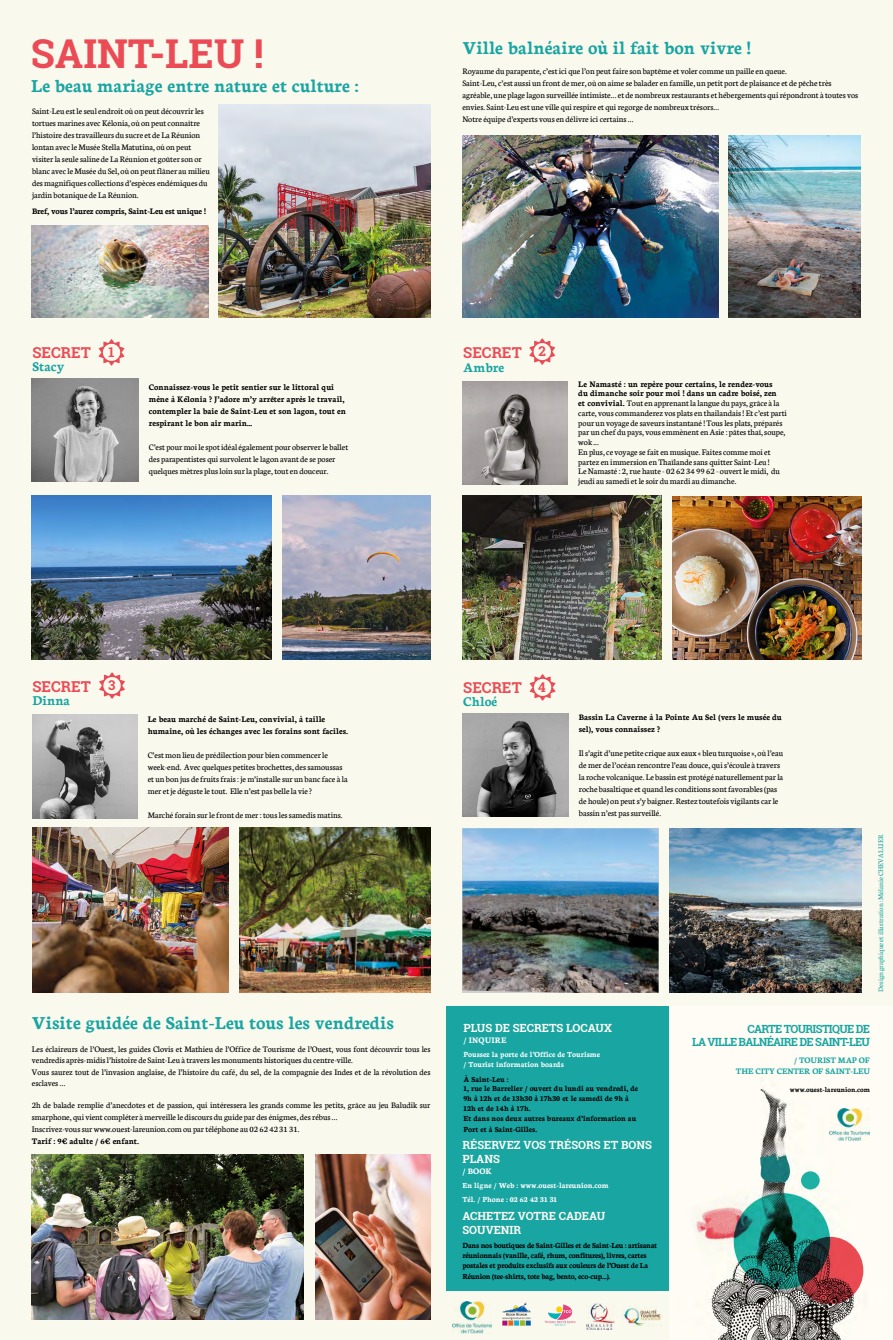
<style>
.page{position:relative;width:893px;height:1340px;background:#fff}
.page>*{position:absolute;margin:0;border:0;box-sizing:border-box;transform-origin:0 0}
.t1{font:700 39.75px "Roboto Slab";color:#eb4b55}
.t2{font:700 19.5px "Neuton";color:#19a5a2}
.t3{font:700 15px "Roboto Slab";color:#eb4b55}
.t4{font:700 14.25px "Neuton";color:#19a5a2}
.t5{font:700 13.5px "Roboto Slab";color:#eb4b55}
.t6{font:700 11.25px/13.5px "Roboto Slab";color:#fdfcf4}
.t7{font:700 11.25px/13.5px "Roboto Slab";letter-spacing:-.06em;color:#19a5a2;text-align:right}
.t8{font:9px/12px "Neuton";color:#000}
.t9{font:700 9px/12px "Neuton";color:#000}
.t10{font:700 9px "Neuton";letter-spacing:-.02em;color:#000}
.t11{font:700 9px/10.8px "Neuton";letter-spacing:-.02em;color:#19a5a2;text-align:right}
.t12{font:700 9px "Neuton";color:#fff}
.t13{font:700 8.25px/9.9px "Neuton";letter-spacing:-.03em;color:#000}
.t14{font:700 8.25px/9.9px "Neuton";color:#000}
.t15{font:700 8.25px/14.4px "Neuton";color:#fff}
.t16{font:7.5px "Neuton";color:#19a5a2}
.t17{font:700 7.5px "Neuton";color:#000}
.s1{font-weight:700}
</style>
<div class="page">
<div style="left:0;top:0;width:893px;height:1339px;background:#faf9ee"></div>
<img style="left:219px;top:105px;width:212px;height:212px">
<img style="left:729px;top:135px;width:132px;height:182px">
<img style="left:462px;top:135px;width:256px;height:182px">
<img style="left:672px;top:496px;width:189px;height:163px">
<img style="left:462px;top:495px;width:199px;height:164px">
<img style="left:462px;top:713px;width:107px;height:103px">
<img style="left:462px;top:381px;width:106px;height:103px">
<img style="left:462px;top:828px;width:197px;height:164px">
<img style="left:670px;top:828px;width:191px;height:164px">
<svg style="left:530px;top:674px;width:25px;height:26px"></svg>
<svg style="left:529px;top:338px;width:26px;height:27px"></svg>
<img style="left:32px;top:714px;width:106px;height:104px">
<svg style="left:99px;top:672px;width:26px;height:26px"></svg>
<div style="left:446px;top:1006px;width:224px;height:285px;background:#19a5a2"></div>
<img style="left:669px;top:1006px;width:195px;height:333px">
<img style="left:829px;top:1108px;width:41px;height:32px">
<img style="left:453px;top:1301px;width:39px;height:32px">
<img style="left:623px;top:1306px;width:39px;height:20px">
<svg style="left:545px;top:1304px;width:31px;height:22px"></svg>
<img style="left:503px;top:1302px;width:27px;height:23px">
<img style="left:586px;top:1303px;width:28px;height:25px">
<img style="left:32px;top:225px;width:176px;height:92px">
<img style="left:315px;top:1154px;width:116px;height:165px">
<svg style="left:797px;top:1236px;width:66px;height:68px"></svg>
<div style="left:801px;top:1171px;width:19px;height:18px;background:#1eb1a3;border-radius:50%"></div>
<img style="left:687px;top:1189px;width:75px;height:68px">
<img style="left:32px;top:495px;width:240px;height:164px">
<img style="left:32px;top:378px;width:107px;height:103px">
<svg style="left:99px;top:339px;width:25px;height:26px"></svg>
<img style="left:32px;top:828px;width:196px;height:164px">
<img style="left:239px;top:828px;width:192px;height:164px">
<img style="left:32px;top:1154px;width:271px;height:165px">
<img style="left:282px;top:495px;width:149px;height:164px">
<h1 class="t1" style="left:31px;top:26px;width:234px">SAINT-LEU !</h1>
<h2 class="t2" style="left:31px;top:75px;width:329px">Le beau mariage entre nature et culture :</h2>
<p class="t8" style="left:32px;top:105px;width:179px">Saint-Leu est le seul endroit où on peut découvrir les tortues marines avec Kélonia, où on peut connaître l’histoire des travailleurs du sucre et de La Réunion lontan avec le Musée Stella Matutina, où on peut visiter la seule saline de La Réunion et goûter son or blanc avec le Musée du Sel, où on peut flâner au milieu des magnifiques collections d’espèces endémiques du jardin botanique de La Réunion.</p>
<p class="t10" style="left:32px;top:206px;width:175px">Bref, vous l’aurez compris, Saint-Leu est unique !</p>
<h3 class="t3" style="left:32px;top:342px;width:60px">SECRET</h3>
<h3 class="t4" style="left:32px;top:359px;width:33px">Stacy</h3>
<h3 class="t5" style="left:108px;top:343px;width:7px">1</h3>
<p class="t9" style="left:149px;top:381px;width:199px">Connaissez-vous le petit sentier sur le littoral qui mène à Kélonia ? J’adore m’y arrêter après le travail, contempler la baie de Saint-Leu et son lagon, tout en respirant le bon air marin…</p>
<p class="t8" style="left:149px;top:441px;width:201px">C’est pour moi le spot idéal également pour observer le ballet des parapentistes qui survolent le lagon avant de se poser quelques mètres plus loin sur la plage, tout en douceur.</p>
<h2 class="t2" style="left:462px;top:38px;width:290px">Ville balnéaire où il fait bon vivre !</h2>
<p class="t8" style="left:462px;top:65px;width:397px">Royaume du parapente, c’est ici que l’on peut faire son baptême et voler comme un paille en queue.<br>Saint-Leu, c’est aussi un front de mer, où on aime se balader en famille, un petit port de plaisance et de pêche très agréable, une plage lagon surveillée intimiste… et de nombreux restaurants et hébergements qui répondront à toutes vos envies. Saint-Leu est une ville qui respire et qui regorge de nombreux trésors…<br>Notre équipe d’experts vous en délivre ici certains …</p>
<h3 class="t3" style="left:463px;top:342px;width:60px">SECRET</h3>
<h3 class="t4" style="left:463px;top:359px;width:42px">Ambre</h3>
<h3 class="t5" style="left:538px;top:342px;width:9px">2</h3>
<p class="t8" style="left:578px;top:379px;width:210px;line-height:9.8px"><span class="s1">Le Namasté : un repère pour certains, le rendez-vous<br>du dimanche soir pour moi ! dans un cadre boisé, zen<br>et convivial.</span> Tout en apprenant la langue du pays, grâce à la carte, vous commanderez vos plats en thailandais ! Et c’est parti pour un voyage de saveurs instantané ! Tous les plats, préparés par un chef du pays, vous emmènent en Asie : pâtes thaï, soupe, wok ...<br>En plus, ce voyage se fait en musique. Faites comme moi et partez en immersion en Thaïlande sans quitter Saint-Leu !<br>Le Namasté : 2, rue haute - 02 62 34 99 62 - ouvert le midi, du jeudi au samedi et le soir du mardi au dimanche.</p>
<h3 class="t3" style="left:32px;top:676px;width:60px">SECRET</h3>
<h3 class="t4" style="left:32px;top:693px;width:39px">Dinna</h3>
<h3 class="t5" style="left:108px;top:676px;width:9px">3</h3>
<h3 class="t5" style="left:538px;top:678px;width:9px">4</h3>
<h3 class="t3" style="left:463px;top:677px;width:60px">SECRET</h3>
<h3 class="t4" style="left:463px;top:694px;width:36px">Chloé</h3>
<p class="t9" style="left:148px;top:712px;width:202px">Le beau marché de Saint-Leu, convivial, à taille humaine, où les échanges avec les forains sont faciles.</p>
<p class="t8" style="left:148px;top:749px;width:201px">C’est mon lieu de prédilection pour bien commencer le week-end. Avec quelques petites brochettes, des samoussas et un bon jus de fruits frais : je m’installe sur un banc face à la mer et je déguste le tout. Elle n’est pas belle la vie ?</p>
<p class="t8" style="left:148px;top:809px;width:196px">Marché forain sur le front de mer : tous les samedis matins.</p>
<p class="t9" style="left:579px;top:710px;width:204px">Bassin La Caverne à la Pointe Au Sel (vers le musée du sel), vous connaissez ?</p>
<p class="t8" style="left:579px;top:746px;width:206px">Il s’agit d’une petite crique aux eaux « bleu turquoise », où l’eau de mer de l’océan rencontre l’eau douce, qui s’écoule à travers la roche volcanique. Le bassin est protégé naturellement par la roche basaltique et quand les conditions sont favorables (pas de houle) on peut s’y baigner. Restez toutefois vigilants car le bassin n’est pas surveillé.</p>
<p class="t16" style="left:877px;top:991px;width:158px;rotate:-90deg">Design graphique et illustration : Mélanie CHEVALLIER</p>
<h2 class="t2" style="left:32px;top:1012px;width:364px">Visite guidée de Saint-Leu tous les vendredis</h2>
<p class="t8" style="left:32px;top:1043px;width:400px;line-height:11.2px">Les éclaireurs de l’Ouest, les guides Clovis et Mathieu de l’Office de Tourisme de l’Ouest, vous font découvrir tous les vendredis après-midis l’histoire de Saint-Leu à travers les monuments historiques du centre-ville.<br>Vous saurez tout de l’invasion anglaise, de l’histoire du café, du sel, de la compagnie des Indes et de la révolution des esclaves …</p>
<p class="t8" style="left:32px;top:1099px;width:400px;line-height:11.6px">2h de balade remplie d’anecdotes et de passion, qui intéressera les grands comme les petits, grâce au jeu Baludik sur smarphone, qui vient compléter à merveille le discours du guide par des énigmes, des rébus …<br>Inscrivez-vous sur www.ouest-lareunion.com ou par téléphone au 02 62 42 31 31.</p>
<p class="t9" style="left:32px;top:1134px;width:109px">Tarif : 9€ adulte / 6€ enfant.</p>
<p class="t6" style="left:463px;top:1021px;width:150px">PLUS DE SECRETS LOCAUX</p>
<p class="t12" style="left:463px;top:1035px;width:44px">/ INQUIRE</p>
<p class="t15" style="left:463px;top:1049px;width:138px;line-height:9.9px">Poussez la porte de l’Office de Tourisme / Tourist information boards</p>
<p class="t14" style="left:463px;top:1073px;width:176px">À Saint-Leu :<br>1, rue le Barrelier / ouvert du lundi au vendredi, de 9h à 12h et de 13h30 à 17h30 et le samedi de 9h à 12h et de 14h à 17h.<br>Et dans nos deux autres bureaux d’information au</p>
<p class="t14" style="left:463px;top:1124px;width:75px">Port et à Saint-Gilles.</p>
<p class="t6" style="left:462px;top:1138px;width:191px">RÉSERVEZ VOS TRÉSORS ET BONS<br>PLANS</p>
<p class="t12" style="left:462px;top:1165px;width:31px">/ BOOK</p>
<p class="t15" style="left:462px;top:1178px;width:148px">En ligne / Web : www.ouest-lareunion.com<br>Tél. / Phone : 02 62 42 31 31</p>
<p class="t6" style="left:462px;top:1209px;width:144px">ACHETEZ VOTRE CADEAU<br>SOUVENIR</p>
<p class="t13" style="left:462px;top:1240px;width:196px">Dans nos boutiques de Saint-Gilles et de Saint-Leu : artisanat réunionnais (vanille, café, rhum, confitures), livres, cartes postales et produits exclusifs aux couleurs de l’Ouest de La</p>
<p class="t13" style="left:462px;top:1271px;width:149px">Réunion (tee-shirts, tote bag, bento, eco-cup…).</p>
<p class="t7" style="left:692px;top:1021px;width:179px">CARTE TOURISTIQUE DE<br>LA VILLE BALNÉAIRE DE SAINT-LEU</p>
<p class="t11" style="left:736px;top:1055px;width:136px">/ TOURIST MAP OF<br>THE CITY CENTER OF SAINT-LEU</p>
<p class="t17" style="left:790px;top:1085px;width:82px">www.ouest-lareunion.com</p>
</div>
